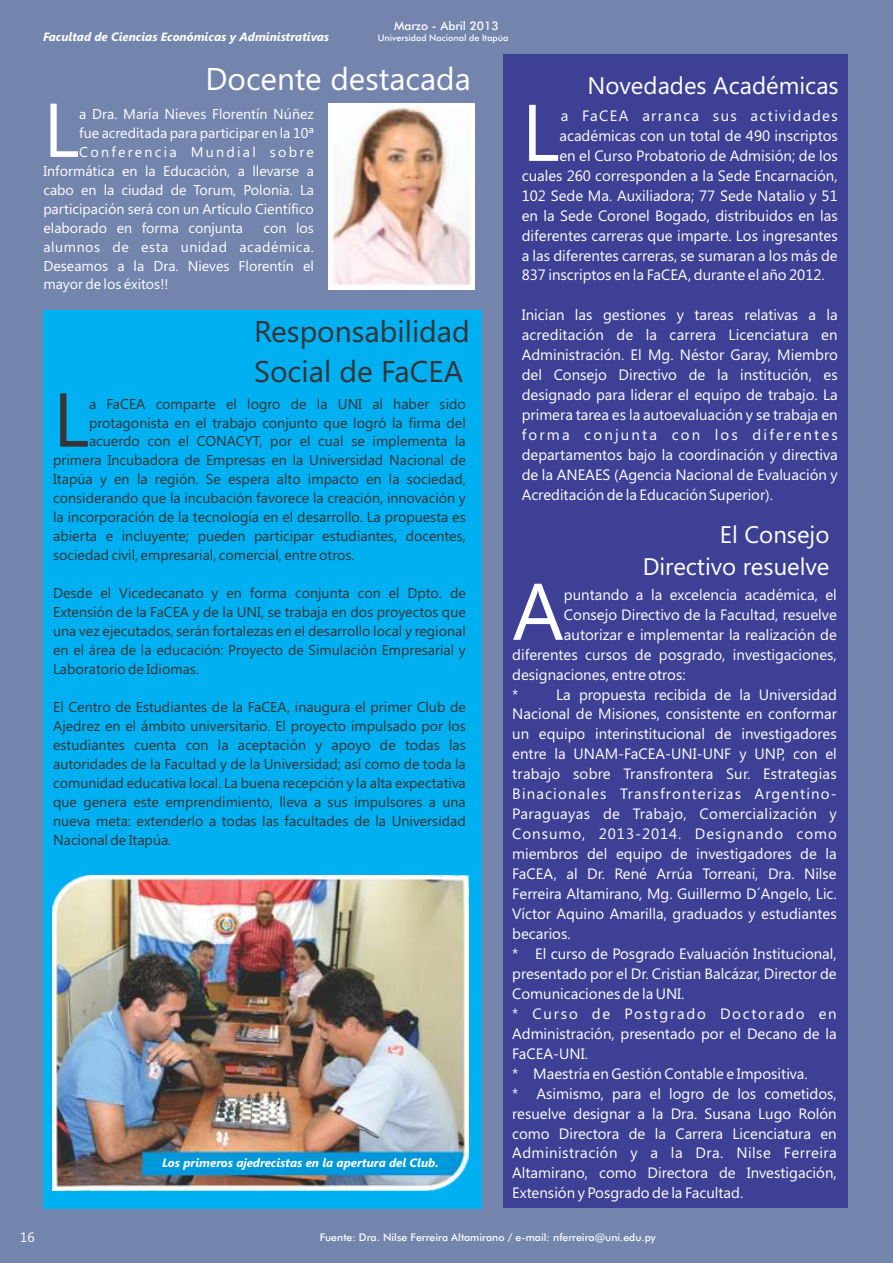
<style>
.page{position:relative;width:893px;height:1263px;background:#7385ad}
.page>*{position:absolute;margin:0;border:0;box-sizing:border-box;transform-origin:0 0}
.t1{font:80.1px "Segoe UI";color:#fff}
.t2{font:76.05px "Segoe UI";color:#fff}
.t3{font:76.05px "Segoe UI";color:#383336}
.t4{font:31.5px "Segoe UI";color:#fff}
.t5{font:30px/39.9px "Segoe UI";color:#383336}
.t6{font:24px/32px "Segoe UI";color:#fff;text-align:right}
.t7{font:15px/20px "Segoe UI";color:#fff}
.t8{font:14.25px/18.9px "Segoe UI";color:#383336;text-align:justify}
.t9{font:14.25px/18.9px "Segoe UI";color:#fff;text-align:justify}
.t10{font:13.5px "Segoe UI";color:#fff}
.t11{font:italic 700 12px "Segoe UI";color:#fff}
.t12{font:500 12px "Futura BT";color:#fff}
.t13{font:500 10.5px "Futura BT";color:#fff}
.t14{font:500 9px "Futura BT";color:#fff}
</style>
<div class="page">
<div style="left:504px;top:54px;width:344px;height:1153px;background:#3d4094"></div>
<div style="left:43px;top:311px;width:438px;height:898px;background:#00b0f0"></div>
<img style="left:329px;top:103px;width:145px;height:187px">
<img style="left:53px;top:875px;width:416px;height:316px">
<p class="t11" style="left:43px;top:33px;width:288px">Facultad de Ciencias Económicas y Administrativas</p>
<p class="t12" style="left:394px;top:21px;width:106px">Marzo - Abril 2013</p>
<p class="t14" style="left:378px;top:34px;width:132px">Universidad Nacional de Itapúa</p>
<h3 class="t4" style="left:205px;top:67px;width:267px">Docente destacada</h3>
<h3 class="t6" style="left:588px;top:71px;width:253px">Novedades Académicas</h3>
<h2 class="t2" style="left:43px;top:102px;width:37px">L</h2>
<p class="t9" style="left:79px;top:106px;width:236px">a Dra. María Nieves Florentín Núñez fue acreditada para participar en la 10ª</p>
<p class="t9" style="left:43px;top:144px;width:272px;text-indent:36px">Conferencia Mundial sobre Informática en la Educación, a llevarse a cabo en la ciudad de Torum, Polonia. La participación será con un Artículo Científico elaborado en forma conjunta</p>
<p class="t9" style="left:43px;top:219px;width:272px;text-indent:220px">con los alumnos de esta unidad académica.<br>Deseamos a la Dra. Nieves Florentín el mayor de los éxitos!!</p>
<h3 class="t5" style="left:254px;top:315px;width:217px">Responsabilidad<br>Social de FaCEA</h3>
<p class="t8" style="left:89px;top:395px;width:378px">a FaCEA comparte el logro de la UNI al haber sido protagonista en el trabajo conjunto que logró la firma del</p>
<h2 class="t3" style="left:53px;top:391px;width:37px">L</h2>
<p class="t8" style="left:53px;top:433px;width:414px;text-indent:36px">acuerdo con el CONACYT, por el cual se implementa la primera Incubadora de Empresas en la Universidad Nacional de Itapúa y en la región. Se espera alto impacto en la sociedad, considerando que la incubación favorece la creación, innovación y la incorporación de la tecnología en el desarrollo. La propuesta es abierta e incluyente; pueden participar estudiantes, docentes, sociedad civil, empresarial, comercial, entre otros.</p>
<p class="t8" style="left:53px;top:585px;width:414px">Desde el Vicedecanato y en forma conjunta con el Dpto. de Extensión de la FaCEA y de la UNI, se trabaja en dos proyectos que una vez ejecutados, serán fortalezas en el desarrollo local y regional en el área de la educación: Proyecto de Simulación Empresarial y Laboratorio de Idiomas.</p>
<p class="t8" style="left:53px;top:699px;width:414px">El Centro de Estudiantes de la FaCEA, inaugura el primer Club de Ajedrez en el ámbito universitario. El proyecto impulsado por los estudiantes cuenta con la aceptación y apoyo de todas las autoridades de la Facultad y de la Universidad; así como de toda la comunidad educativa local. La buena recepción y la alta expectativa que genera este emprendimiento, lleva a sus impulsores a una nueva meta: extenderlo a todas las facultades de la Universidad Nacional de Itapúa.</p>
<p class="t11" style="left:162px;top:1158px;width:278px">Los primeros ajedrecistas en la apertura del Club.</p>
<h1 class="t1" style="left:522px;top:103px;width:39px">L</h1>
<p class="t7" style="left:559px;top:107px;width:280px">a FaCEA arranca sus actividades académicas con un total de 490 inscriptos</p>
<p class="t7" style="left:522px;top:147px;width:318px;text-align:justify;text-indent:38px">en el Curso Probatorio de Admisión; de los cuales 260 corresponden a la Sede Encarnación, 102 Sede Ma. Auxiliadora; 77 Sede Natalio y 51 en la Sede Coronel Bogado, distribuidos en las diferentes carreras que imparte. Los ingresantes a las diferentes carreras, se sumaran a los más de 837 inscriptos en la FaCEA, durante el año 2012.</p>
<p class="t7" style="left:522px;top:306px;width:318px;text-align:justify">Inician las gestiones y tareas relativas a la acreditación de la carrera Licenciatura en Administración. El Mg. Néstor Garay, Miembro del Consejo Directivo de la institución, es designado para liderar el equipo de trabajo. La primera tarea es la autoevaluación y se trabaja en forma conjunta con los diferentes departamentos bajo la coordinación y directiva de la ANEAES (Agencia Nacional de Evaluación y Acreditación de la Educación Superior).</p>
<h3 class="t6" style="left:643px;top:521px;width:188px">El Consejo<br>Directivo resuelve</h3>
<h1 class="t1" style="left:512px;top:581px;width:53px">A</h1>
<p class="t7" style="left:564px;top:586px;width:274px">puntando a la excelencia académica, el</p>
<p class="t7" style="left:564px;top:606px;width:274px">Consejo Directivo de la Facultad, resuelve</p>
<p class="t7" style="left:564px;top:626px;width:274px">autorizar e implementar la realización de</p>
<p class="t7" style="left:512px;top:646px;width:326px">diferentes cursos de posgrado, investigaciones,</p>
<p class="t7" style="left:512px;top:666px;width:175px">designaciones, entre otros:</p>
<p class="t7" style="left:512px;top:686px;width:8px">*</p>
<p class="t7" style="left:512px;top:686px;width:326px;text-indent:44px">La propuesta recibida de la Universidad Nacional de Misiones, consistente en conformar un equipo interinstitucional de investigadores entre la UNAM-FaCEA-UNI-UNF y UNP, con el trabajo sobre Transfrontera Sur. Estrategias Binacionales Transfronterizas Argentino-Paraguayas de Trabajo, Comercialización y Consumo, 2013-2014. Designando como miembros del equipo de investigadores de la FaCEA, al Dr. René Arrúa Torreani, Dra. Nilse Ferreira Altamirano, Mg. Guillermo D´Angelo, Lic.<br>Víctor Aquino Amarilla, graduados y estudiantes becarios.<br>* El curso de Posgrado Evaluación Institucional, presentado por el Dr. Cristian Balcázar, Director de Comunicaciones de la UNI.<br>* Curso de Postgrado Doctorado en Administración, presentado por el Decano de la FaCEA-UNI.<br>* Maestría en Gestión Contable e Impositiva.<br>* Asimismo, para el logro de los cometidos, resuelve designar a la Dra. Susana Lugo Rolón como Directora de la Carrera Licenciatura en Administración y a la Dra. Nilse Ferreira Altamirano, como Directora de Investigación, Extensión y Posgrado de la Facultad.</p>
<p class="t10" style="left:20px;top:1232px;width:16px">16</p>
<p class="t13" style="left:320px;top:1233px;width:337px">Fuente: Dra. Nilse Ferreira Altamirano / e-mail: nferreira@uni.edu.py</p>
</div>
